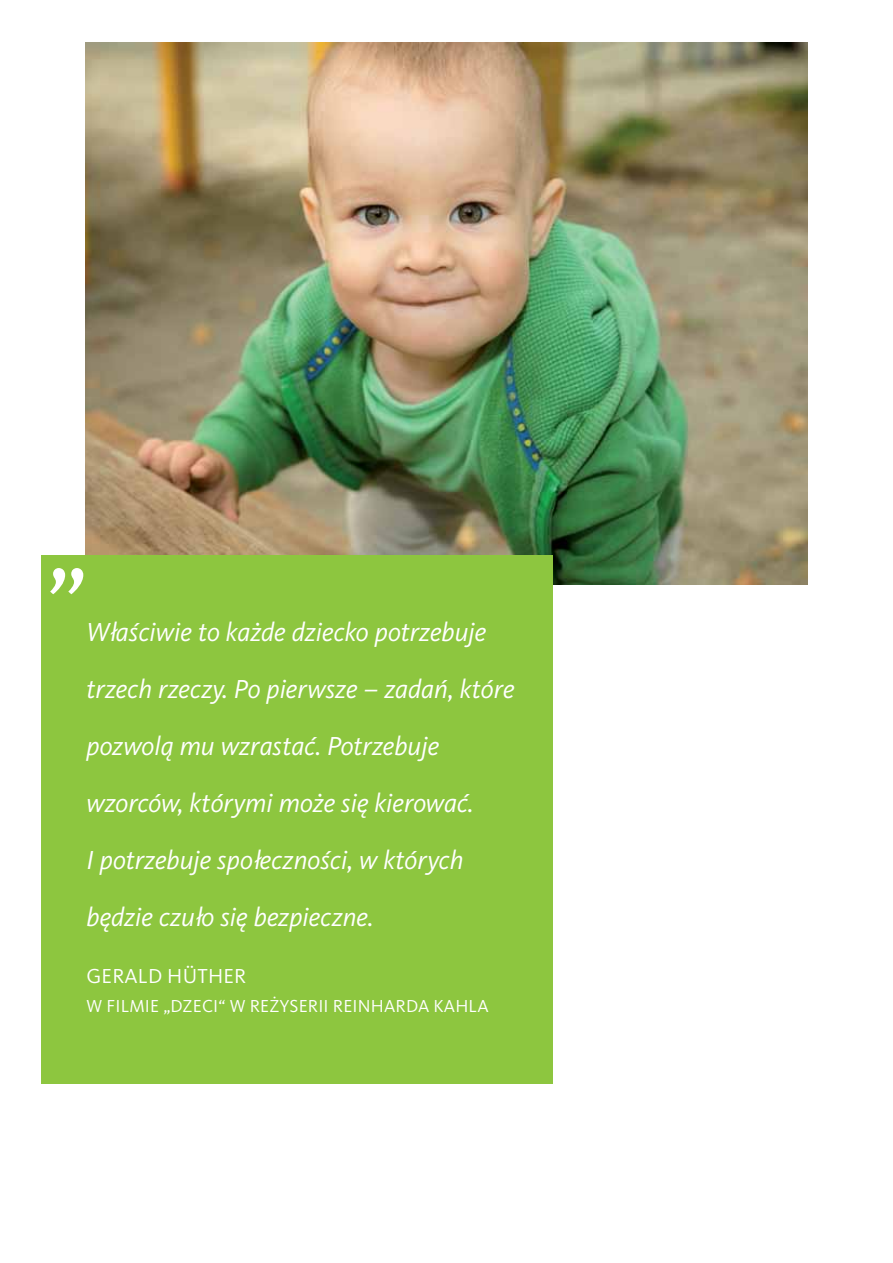
<style>
.page{position:relative;width:893px;height:1263px;background:#fff}
.page>*{position:absolute;margin:0;border:0;box-sizing:border-box;transform-origin:0 0}
.t1{font:105px "Kievit Pro";color:#fff}
.t2{font:italic 27px/57px "Kievit Pro";color:#fff}
.t3{font:21px "Kievit Pro";color:#fff}
.t4{font:18px "Kievit Pro";letter-spacing:.01em;color:#fff}
</style>
<div class="page">
<img style="left:85px;top:43px;width:722px;height:541px">
<div style="left:41px;top:556px;width:512px;height:528px;background:#8dc63f"></div>
<h1 class="t1" style="left:47px;top:481px;width:43px">„</h1>
<p class="t2" style="left:86px;top:603px;width:430px">Właściwie to każde dziecko potrzebuje trzech rzeczy. Po pierwsze – zadań, które pozwolą mu wzrastać. Potrzebuje wzorców, którymi może się kierować.<br>I potrzebuje społeczności, w których będzie czuło się bezpieczne.</p>
<p class="t3" style="left:87px;top:963px;width:28px">GERALD</p>
<p class="t3" style="left:167px;top:963px;width:44px">HÜTHER</p>
<p class="t4" style="left:87px;top:995px;width:404px">W FILMIE „DZECI“ W REŻYSERII REINHARDA KAHLA</p>
</div>
